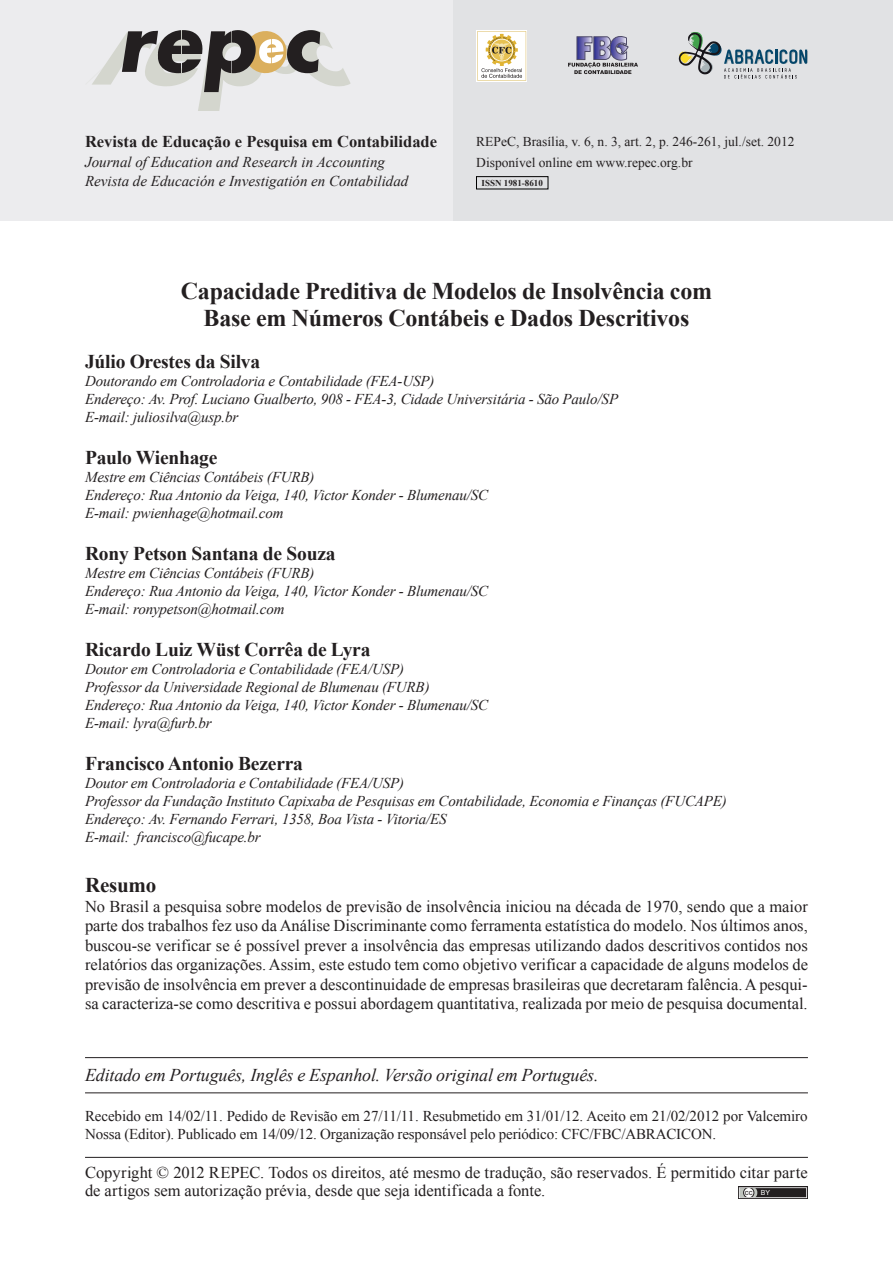
<style>
.page{position:relative;width:893px;height:1263px;background:#fff}
.page>*{position:absolute;margin:0;border:0;box-sizing:border-box;transform-origin:0 0}
.t1{font:700 24px/27px "Times New Roman";letter-spacing:-.01em;color:#231f20;text-align:center}
.t2{font:700 21px "Times New Roman";letter-spacing:-.01em;color:#231f20}
.t3{font:700 19.5px "Times New Roman";letter-spacing:-.01em;color:#231f20}
.t4{font:italic 18px "Times New Roman";letter-spacing:-.01em;color:#231f20}
.t5{font:16.5px/19.5px "Times New Roman";color:#231f20}
.t6{font:700 16.5px "Times New Roman";color:#231f20}
.t7{font:italic 15px/18px "Times New Roman";letter-spacing:-.01em;color:#231f20}
.t8{font:15px/18px "Times New Roman";letter-spacing:-.01em;color:#231f20}
.t9{font:13.5px "Times New Roman";color:#231f20}
.t10{font:700 9px "Times New Roman";color:#231f20}
.t11{font:7.5px "Arial";color:#231f20}
.s1{font-size:7.05px;color:#fff}
</style>
<div class="page">
<div style="left:0;top:0;width:454px;height:220px;background:#ececee"></div>
<div style="left:454px;top:0;width:439px;height:220px;background:#e1e2e4"></div>
<svg style="left:92px;top:30px;width:259px;height:81px"></svg>
<hr style="left:85px;top:1157px;width:723px;height:1px;background:#231f20">
<div style="left:476px;top:176px;width:72px;height:13px;border:1px solid #000"></div>
<svg style="left:568px;top:36px;width:70px;height:38px"></svg>
<svg style="left:476px;top:30px;width:51px;height:52px"></svg>
<svg style="left:477px;top:31px;width:49px;height:50px;background:#e7ddbf"></svg>
<svg style="left:678px;top:32px;width:130px;height:47px"></svg>
<svg style="left:738px;top:1186px;width:70px;height:13px"></svg>
<svg style="left:739px;top:1187px;width:68px;height:11px"></svg>
<hr style="left:85px;top:1057px;width:723px;height:1px;background:#231f20">
<hr style="left:85px;top:1092px;width:723px;height:1px;background:#231f20">
<p class="t6" style="left:85px;top:131px;width:354px">Revista de Educação e Pesquisa em Contabilidade</p>
<p class="t7" style="left:85px;top:152px;width:325px;line-height:19.2px">Journal of Education and Research in Accounting<br>Revista de Educación e Investigatión en Contabilidad</p>
<p class="t9" style="left:476px;top:132px;width:320px">REPeC, Brasília, v. 6, n. 3, art. 2, p. 246-261, jul./set. 2012</p>
<p class="t9" style="left:476px;top:153px;width:218px">Disponível online em www.repec.org.br</p>
<p class="t10" style="left:482px;top:177px;width:63px">ISSN 1981-8610</p>
<h1 class="t1" style="left:181px;top:277px;width:533px">Capacidade Preditiva de Modelos de Insolvência com<br>Base em Números Contábeis e Dados Descritivos</h1>
<h3 class="t3" style="left:85px;top:348px;width:177px">Júlio Orestes da Silva</h3>
<p class="t7" style="left:85px;top:372px;width:535px">Doutorando em Controladoria e Contabilidade (FEA-USP)<br>Endereço: Av. Prof. Luciano Gualberto, 908 - FEA-3, Cidade Universitária - São Paulo/SP<br>E-mail: juliosilva@usp.br</p>
<h3 class="t3" style="left:85px;top:444px;width:134px">Paulo Wienhage</h3>
<p class="t7" style="left:85px;top:468px;width:405px">Mestre em Ciências Contábeis (FURB)<br>Endereço: Rua Antonio da Veiga, 140, Victor Konder - Blumenau/SC<br>E-mail: pwienhage@hotmail.com</p>
<h3 class="t3" style="left:85px;top:540px;width:252px">Rony Petson Santana de Souza</h3>
<p class="t7" style="left:85px;top:564px;width:405px">Mestre em Ciências Contábeis (FURB)<br>Endereço: Rua Antonio da Veiga, 140, Victor Konder - Blumenau/SC<br>E-mail: ronypetson@hotmail.com</p>
<h3 class="t3" style="left:85px;top:636px;width:287px">Ricardo Luiz Wüst Corrêa de Lyra</h3>
<p class="t7" style="left:85px;top:660px;width:405px">Doutor em Controladoria e Contabilidade (FEA/USP)<br>Professor da Universidade Regional de Blumenau (FURB)<br>Endereço: Rua Antonio da Veiga, 140, Victor Konder - Blumenau/SC E-mail: lyra@furb.br</p>
<h3 class="t3" style="left:85px;top:750px;width:219px">Francisco Antonio Bezerra</h3>
<p class="t7" style="left:85px;top:774px;width:643px">Doutor em Controladoria e Contabilidade (FEA/USP)<br>Professor da Fundação Instituto Capixaba de Pesquisas em Contabilidade, Economia e Finanças (FUCAPE)<br>Endereço: Av. Fernando Ferrari, 1358, Boa Vista - Vitoria/ES<br>E-mail: francisco@fucape.br</p>
<h2 class="t2" style="left:85px;top:871px;width:73px">Resumo</h2>
<p class="t5" style="left:85px;top:896px;width:725px;text-align:justify">No Brasil a pesquisa sobre modelos de previsão de insolvência iniciou na década de 1970, sendo que a maior parte dos trabalhos fez uso da Análise Discriminante como ferramenta estatística do modelo. Nos últimos anos, buscou-se verificar se é possível prever a insolvência das empresas utilizando dados descritivos contidos nos relatórios das organizações. Assim, este estudo tem como objetivo verificar a capacidade de alguns modelos de previsão de insolvência em prever a descontinuidade de empresas brasileiras que decretaram falência. A pesqui&shy;sa caracteriza-se como descritiva e possui abordagem quantitativa, realizada por meio de pesquisa documental.</p>
<p class="t4" style="left:85px;top:1063px;width:515px">Editado em Português, Inglês e Espanhol. Versão original em Português.</p>
<p class="t8" style="left:85px;top:1106px;width:724px">Recebido em 14/02/11. Pedido de Revisão em 27/11/11. Resubmetido em 31/01/12. Aceito em 21/02/2012 por Valcemiro<br>Nossa (Editor). Publicado em 14/09/12. Organização responsável pelo periódico: CFC/FBC/ABRACICON.</p>
<p class="t5" style="left:85px;top:1163px;width:724px;line-height:18px">Copyright © 2012 REPEC. Todos os direitos, até mesmo de tradução, são reservados. É permitido citar parte de artigos sem autorização prévia, desde que seja identificada a fonte.</p>
<p class="t11" style="left:745px;top:1187px;width:27px">cc <span class="s1">BY</span></p>
</div>
